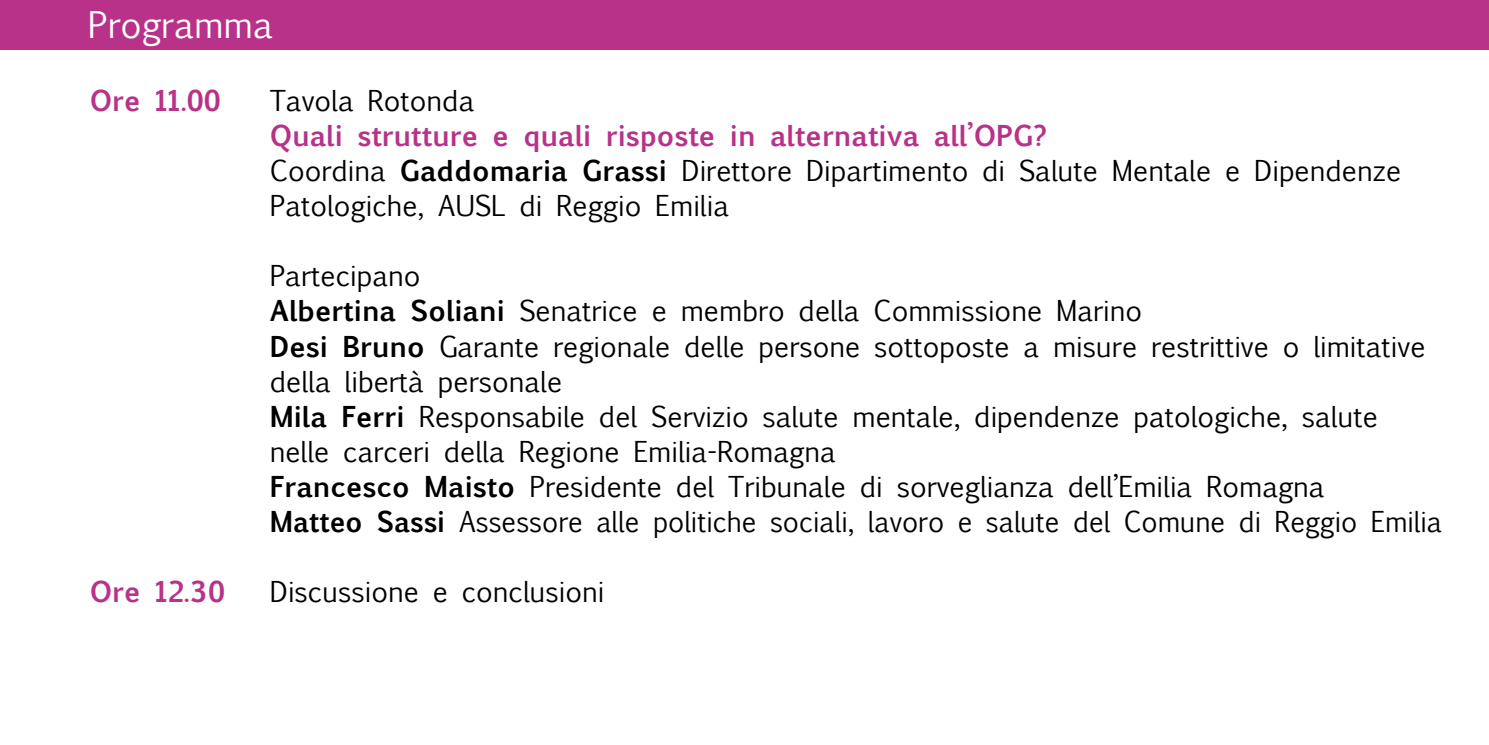
<style>
.page{position:relative;width:1489px;height:745px;background:#fff}
.page>*{position:absolute;margin:0;border:0;box-sizing:border-box;transform-origin:0 0}
.t1{font:35px "Euphemia UCAS";color:#fff}
.t2{font:27.5px/35px "Euphemia UCAS";color:#000}
.t3{font:700 27.5px "Euphemia UCAS";color:#b73288}
.s1{font-weight:700;color:#b73288}
.s2{font-weight:700}
</style>
<div class="page">
<div style="left:0;top:0;width:1487px;height:50px;background:#b73288"></div>
<div style="left:1482px;top:0;width:6px;height:50px;background:#b73288"></div>
<p class="t1" style="left:88px;top:0;width:187px">Programma</p>
<p class="t3" style="left:90px;top:80px;width:133px">Ore 11.00</p>
<p class="t2" style="left:270px;top:83px;width:206px">Tavola Rotonda</p>
<p class="t2" style="left:270px;top:118px;width:1132px"><span class="s1">Quali strutture e quali risposte in alternativa all’OPG?<br></span>Coordina <span class="s2">Gaddomaria Grassi</span> Direttore Dipartimento di Salute Mentale e Dipendenze<br>Patologiche, AUSL di Reggio Emilia</p>
<p class="t2" style="left:270px;top:258px;width:1173px">Partecipano<br><span class="s2">Albertina Soliani</span> Senatrice e membro della Commissione Marino<br><span class="s2">Desi Bruno</span> Garante regionale delle persone sottoposte a misure restrittive o limitative della libertà personale<br><span class="s2">Mila Ferri</span> Responsabile del Servizio salute mentale, dipendenze patologiche, salute nelle carceri della Regione Emilia-Romagna<br><span class="s2">Francesco Maisto</span> Presidente del Tribunale di sorveglianza dell’Emilia Romagna<br><span class="s2">Matteo Sassi</span> Assessore alle politiche sociali, lavoro e salute del Comune di Reggio Emilia</p>
<p class="t3" style="left:90px;top:570px;width:137px">Ore 12.30</p>
<p class="t2" style="left:270px;top:573px;width:336px">Discussione e conclusioni</p>
</div>
